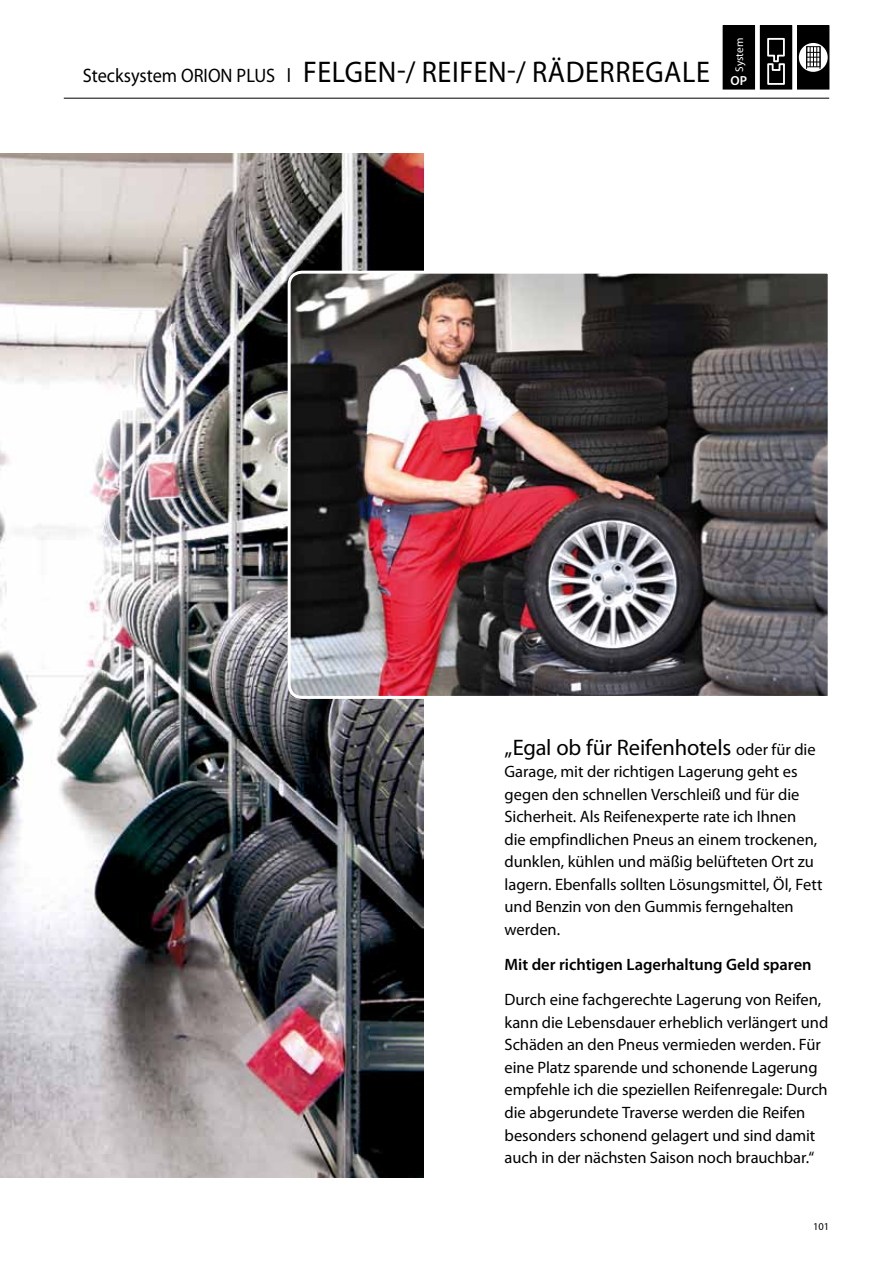
<style>
.page{position:relative;width:893px;height:1263px;background:#fff}
.page>*{position:absolute;margin:0;border:0;box-sizing:border-box;transform-origin:0 0}
.t1{font:30px "Myriad Pro";letter-spacing:.02em;color:#000;scale:.94 1}
.t2{font:22.5px "Myriad Pro";letter-spacing:-.01em;color:#000}
.t3{font:16.5px/22.5px "Myriad Pro";letter-spacing:-.005em;color:#000}
.t4{font:600 16.5px "Myriad Pro";letter-spacing:-.005em;color:#000}
.t5{font:600 13.2px "Myriad Pro";color:#fff}
.t6{font:11.25px "Myriad Pro";letter-spacing:-.005em;color:#fff}
.t7{font:10.5px "Myriad Pro";color:#000}
.s1{font-size:19.5px}
.s2{font-size:16.5px}
</style>
<div class="page">
<hr style="left:64px;top:98px;width:765px;height:1px;background:#000">
<div style="left:797px;top:26px;width:32px;height:63px;background:#000"></div>
<svg style="left:799px;top:43px;width:29px;height:29px"></svg>
<svg style="left:806px;top:46px;width:15px;height:21px"></svg>
<div style="left:760px;top:26px;width:32px;height:63px;background:#000"></div>
<svg style="left:767px;top:37px;width:18px;height:48px"></svg>
<div style="left:723px;top:26px;width:31px;height:63px;background:#000"></div>
<div style="left:723px;top:26px;width:32px;height:63px;border:1px solid #000"></div>
<img style="left:0;top:153px;width:423px;height:1025px">
<img style="left:286px;top:269px;width:542px;height:431px">
<h1 class="t1" style="left:83px;top:53px;width:668px"><span class="s1">Stecksystem ORION PLUS l</span> f elg en-/ Reif en-/ Räderregale</h1>
<p class="t6" style="left:732px;top:72px;width:35px;rotate:-90deg">System</p>
<p class="t5" style="left:730px;top:72px;width:18px">OP</p>
<h2 class="t2" style="left:505px;top:733px;width:313px">„Egal ob für Reifenhotels <span class="s2">oder für die</span></h2>
<p class="t3" style="left:505px;top:760px;width:320px">Garage, mit der richtigen Lagerung geht es gegen den schnellen Verschleiß und für die Sicherheit. Als Reifenexperte rate ich Ihnen<br>die empfindlichen Pneus an einem trockenen, dunklen, kühlen und mäßig belüfteten Ort zu lagern. Ebenfalls sollten Lösungsmittel, Öl, Fett und Benzin von den Gummis ferngehalten werden.</p>
<p class="t4" style="left:505px;top:954px;width:309px">Mit der richtigen Lagerhaltung Geld sparen</p>
<p class="t3" style="left:505px;top:988px;width:325px">Durch eine fachgerechte Lagerung von Reifen, kann die Lebensdauer erheblich verlängert und Schäden an den Pneus vermieden werden. Für eine Platz sparende und schonende Lagerung empfehle ich die speziellen Reifenregale: Durch die abgerundete Traverse werden die Reifen besonders schonend gelagert und sind damit auch in der nächsten Saison noch brauchbar.“</p>
<p class="t7" style="left:813px;top:1220px;width:18px">101</p>
</div>
